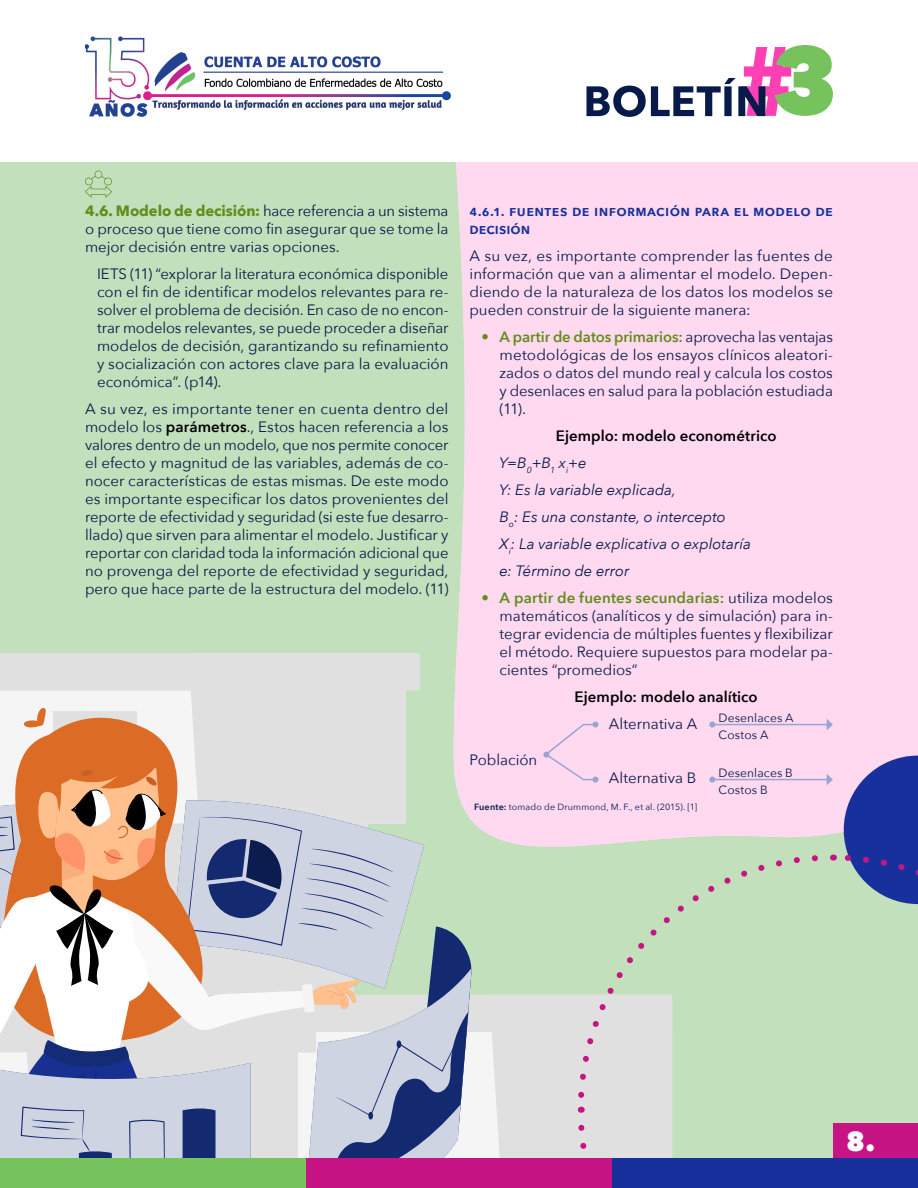
<style>
.page{position:relative;width:918px;height:1188px;background:#fff}
.page>*{position:absolute;margin:0;border:0;box-sizing:border-box;transform-origin:0 0}
.t1{font:800 27px "Avenir Next";color:#fff}
._2__Text_1_º_Paragra{font:15px/18px "Avenir Next";color:#071a49;text-align:justify}
._2__Text_1_º_Paragra-2{font:italic 15px "Avenir Next";color:#071a49}
._2__Text_1_º_Paragra-3{font:600 15px "Avenir Next";letter-spacing:.005em;color:#000}
._2__Text_1_º_Paragra-4{font:600 15px/18px "Avenir Next";letter-spacing:.02em;color:#17309c}
._2__Text_1_º_Paragra-5{font:12px "Avenir Next";letter-spacing:.01em;color:#071a49}
.References{font:9px "Avenir Next";letter-spacing:.02em;color:#071a49}
.s1{font-weight:700;color:#638c1c}
.s2{font-weight:600;color:#000}
.s3{font-weight:600;color:#638c1c}
.s4{font-weight:600}
</style>
<div class="page">
<div style="left:0;top:129px;width:918px;height:1037px;background:#c1e0bb"></div>
<div style="left:456px;top:162px;width:462px;height:491px;background:#ffd9f0"></div>
<svg style="left:85px;top:171px;width:27px;height:27px"></svg>
<svg style="left:0;top:653px;width:918px;height:505px"></svg>
<div style="left:0;top:1158px;width:306px;height:30px;background:#76c35e"></div>
<div style="left:306px;top:1158px;width:306px;height:30px;background:#c71485"></div>
<div style="left:612px;top:1158px;width:306px;height:30px;background:#17309c"></div>
<div style="left:0;top:0;width:918px;height:162px;background:#fff"></div>
<img style="left:85px;top:37px;width:366px;height:80px">
<div style="left:833px;top:1124px;width:85px;height:34px;background:#c71485"></div>
<svg style="left:586px;top:45px;width:247px;height:72px"></svg>
<p class="_2__Text_1_º_Paragra" style="left:85px;top:201px;width:365px"><span class="s1">4.6. Modelo de decisión:</span> hace referencia a un sistema o proceso que tiene como fin asegurar que se tome la mejor decisión entre varias opciones.</p>
<p class="_2__Text_1_º_Paragra" style="left:97px;top:264px;width:353px">IETS (11) “explorar la literatura económica disponible con el fin de identificar modelos relevantes para re&shy;solver el problema de decisión. En caso de no encon&shy;trar modelos relevantes, se puede proceder a diseñar modelos de decisión, garantizando su refinamiento y socialización con actores clave para la evaluación económica”. (p14).</p>
<p class="_2__Text_1_º_Paragra" style="left:85px;top:399px;width:365px">A su vez, es importante tener en cuenta dentro del modelo los <span class="s2">parámetros</span>., Estos hacen referencia a los valores dentro de un modelo, que nos permite conocer el efecto y magnitud de las variables, además de co&shy;nocer características de estas mismas. De este modo es importante especificar los datos provenientes del reporte de efectividad y seguridad (si este fue desarro&shy;llado) que sirven para alimentar el modelo. Justificar y reportar con claridad toda la información adicional que no provenga del reporte de efectividad y seguridad, pero que hace parte de la estructura del modelo. (11)</p>
<p class="_2__Text_1_º_Paragra-4" style="left:470px;top:201px;width:365px">4.6.1. Fuentes de información para el modelo de decisión</p>
<p class="_2__Text_1_º_Paragra" style="left:470px;top:246px;width:365px">A su vez, es importante comprender las fuentes de información que van a alimentar el modelo. Depen&shy;diendo de la naturaleza de los datos los modelos se pueden construir de la siguiente manera:</p>
<p class="_2__Text_1_º_Paragra" style="left:500px;top:327px;width:335px;text-indent:-18px"><span class="s3">• A partir de datos primarios:</span> aprovecha las ventajas metodológicas de los ensayos clínicos aleatori&shy;zados o datos del mundo real y calcula los costos y desenlaces en salud para la población estudiada (11).</p>
<p class="_2__Text_1_º_Paragra-3" style="left:556px;top:422px;width:222px">Ejemplo: modelo econométrico</p>
<p class="_2__Text_1_º_Paragra-2" style="left:500px;top:450px;width:89px">Y=B<sub>0</sub>+B<sub>1</sub> x<sub>i</sub>+e</p>
<p class="_2__Text_1_º_Paragra-2" style="left:500px;top:477px;width:178px">Y: Es la variable explicada,</p>
<p class="_2__Text_1_º_Paragra-2" style="left:500px;top:504px;width:228px">B<sub>o</sub>: Es una constante, o intercepto</p>
<p class="_2__Text_1_º_Paragra-2" style="left:500px;top:531px;width:253px">X<sub>i</sub>: La variable explicativa o explotaría</p>
<p class="_2__Text_1_º_Paragra-2" style="left:500px;top:558px;width:131px">e: Término de error</p>
<p class="_2__Text_1_º_Paragra" style="left:500px;top:588px;width:335px;text-indent:-18px"><span class="s3">• A partir de fuentes secundarias:</span> utiliza modelos matemáticos (analíticos y de simulación) para in&shy;tegrar evidencia de múltiples fuentes y flexibilizar el método. Requiere supuestos para modelar pa&shy;cientes “promedios”</p>
<p class="_2__Text_1_º_Paragra-3" style="left:575px;top:683px;width:185px">Ejemplo: modelo analítico</p>
<p class="_2__Text_1_º_Paragra" style="left:470px;top:750px;width:69px">Población</p>
<p class="_2__Text_1_º_Paragra" style="left:609px;top:714px;width:90px">Alternativa A</p>
<p class="_2__Text_1_º_Paragra" style="left:609px;top:768px;width:89px">Alternativa B</p>
<p class="References" style="left:474px;top:799px;width:225px"><span class="s4">Fuente:</span> tomado de Drummond, M. F., et al. (2015). [1]</p>
<p class="_2__Text_1_º_Paragra-5" style="left:718px;top:707px;width:77px">Desenlaces A</p>
<p class="_2__Text_1_º_Paragra-5" style="left:718px;top:725px;width:52px">Costos A</p>
<p class="_2__Text_1_º_Paragra-5" style="left:718px;top:763px;width:76px">Desenlaces B</p>
<p class="_2__Text_1_º_Paragra-5" style="left:718px;top:780px;width:51px">Costos B</p>
<h1 class="t1" style="left:846px;top:1124px;width:31px">8.</h1>
</div>
